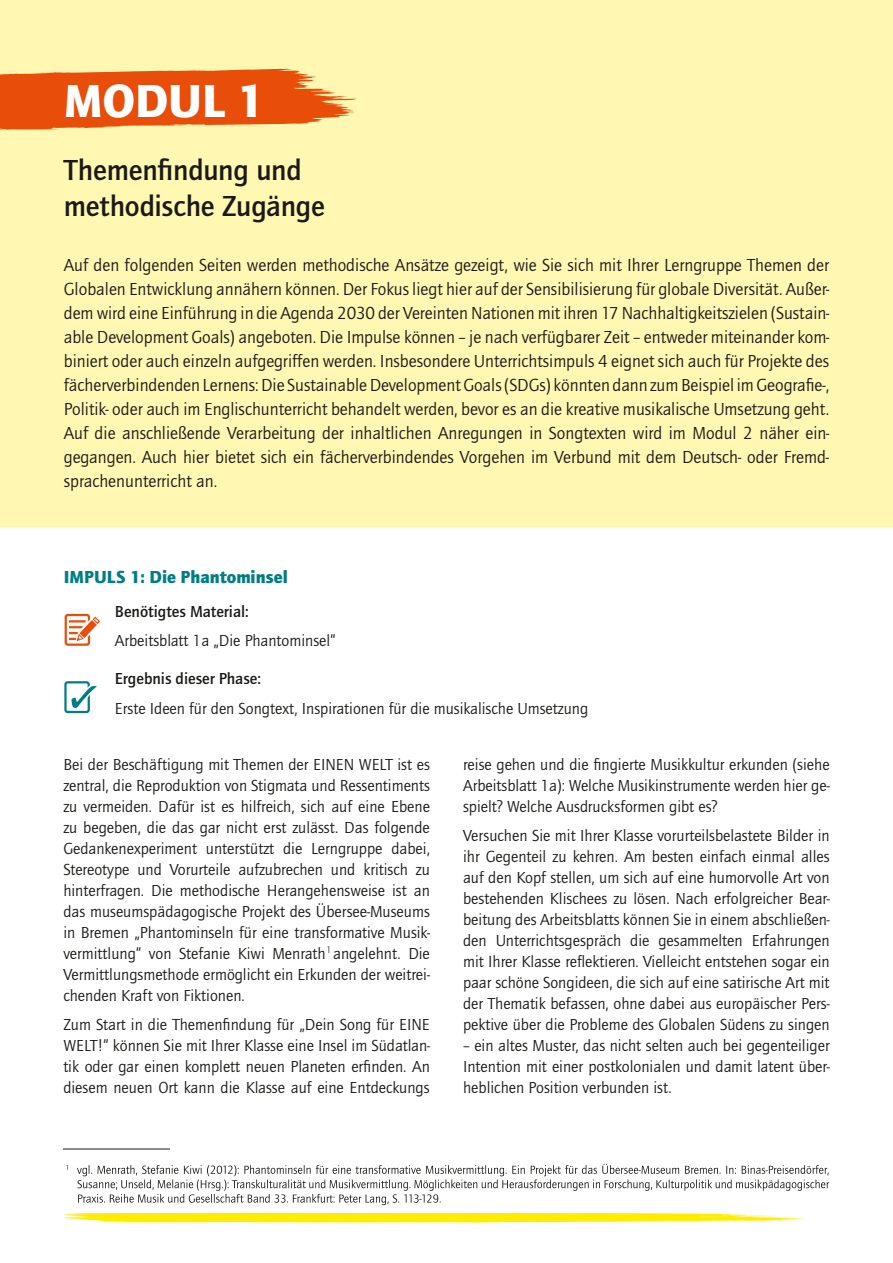
<style>
.page{position:relative;width:893px;height:1263px;background:#fff}
.page>*{position:absolute;margin:0;border:0;box-sizing:border-box;transform-origin:0 0}
.t1{font:900 47.85px "Quay Sans ITC Std";color:#fff}
.H_2{font:500 30px/36px "Quay Sans ITC Std";letter-spacing:-.005em;color:#1a1a18}
.p11{font:18px/24px "Quay Sans ITC Std";color:#1a1a18;text-align:justify}
.p14{font:900 18px "Quay Sans ITC Std";color:#007e85}
.t2{font:16.5px/21px "Quay Sans ITC Std";color:#1a1a18;text-align:justify}
.t3{font:500 16.5px "Quay Sans ITC Std";color:#1a1a18}
</style>
<div class="page">
<svg style="left:62px;top:1213px;width:742px;height:9px"></svg>
<div style="left:0;top:0;width:893px;height:526px;background:#fff7b2"></div>
<hr style="left:63px;top:1149px;width:107px;height:1px;background:#1a1a18">
<svg style="left:66px;top:1164px;width:763px;height:41px"></svg>
<svg style="left:0;top:68px;width:357px;height:62px"></svg>
<svg style="left:64px;top:681px;width:32px;height:33px"></svg>
<svg style="left:64px;top:613px;width:36px;height:33px"></svg>
<h1 class="t1" style="left:64px;top:71px;width:202px">MODUL 1</h1>
<h2 class="H_2" style="left:64px;top:152px;width:263px">Themenfindung und methodische Zugänge</h2>
<p class="p11" style="left:64px;top:253px;width:767px">Auf den folgenden Seiten werden methodische Ansätze gezeigt, wie Sie sich mit Ihrer Lerngruppe Themen der Globalen Entwicklung annähern können. Der Fokus liegt hier auf der Sensibilisierung für globale Diversität. Außer&shy;dem wird eine Einführung in die Agenda 2030 der Vereinten Nationen mit ihren 17 Nachhaltigkeitszielen (Sustain&shy;able Development Goals) angeboten. Die Impulse können – je nach verfügbarer Zeit – entweder miteinander kom&shy;biniert oder auch einzeln aufgegriffen werden. Insbesondere Unterrichtsimpuls 4 eignet sich auch für Projekte des fächerverbindenden Lernens: Die Sustainable Development Goals (SDGs) könnten dann zum Beispiel im Geografie-, Politik- oder auch im Englischunterricht behandelt werden, bevor es an die kreative musikalische Umsetzung geht.<br>Auf die anschließende Verarbeitung der inhaltlichen Anregungen in Songtexten wird im Modul 2 näher ein&shy;gegangen. Auch hier bietet sich ein fächerverbindendes Vorgehen im Verbund mit dem Deutsch- oder Fremd&shy;sprachenunterricht an.</p>
<p class="p14" style="left:64px;top:566px;width:225px">IMPULS 1: Die Phantominsel</p>
<p class="t3" style="left:115px;top:602px;width:135px">Benötigtes Material:</p>
<p class="t2" style="left:115px;top:630px;width:223px">Arbeitsblatt 1a „Die Phantominsel“</p>
<p class="t3" style="left:115px;top:669px;width:148px">Ergebnis dieser Phase:</p>
<p class="t2" style="left:115px;top:698px;width:475px">Erste Ideen für den Songtext, Inspirationen für die musikalische Umsetzung</p>
<p class="t2" style="left:63px;top:754px;width:368px">Bei der Beschäftigung mit Themen der EINEN WELT ist es zentral, die Reproduktion von Stigmata und Ressentiments zu vermeiden. Dafür ist es hilfreich, sich auf eine Ebene zu begeben, die das gar nicht erst zulässt. Das folgende Gedankenexperiment unterstützt die Lerngruppe dabei, Stereotype und Vorurteile aufzubrechen und kritisch zu hinterfragen. Die methodische Herangehensweise ist an das museumspädagogische Projekt des Übersee-Museums in Bremen „Phantominseln für eine transformative Musik&shy;vermittlung“ von Stefanie Kiwi Menrath angelehnt. Die Vermittlungsmethode ermöglicht ein Erkunden der weitrei&shy;chenden Kraft von Fiktionen.</p>
<p class="t2" style="left:63px;top:1014px;width:368px">Zum Start in die Themenfindung für „Dein Song für EINE WELT!“ können Sie mit Ihrer Klasse eine Insel im Südatlan&shy;tik oder gar einen komplett neuen Planeten erfinden. An diesem neuen Ort kann die Klasse auf eine Entdeckungs</p>
<p class="t2" style="left:463px;top:754px;width:368px">reise gehen und die fingierte Musikkultur erkunden (siehe Arbeitsblatt 1a): Welche Musikinstrumente werden hier ge&shy;spielt? Welche Ausdrucksformen gibt es?</p>
<p class="t2" style="left:463px;top:825px;width:368px">Versuchen Sie mit Ihrer Klasse vorurteilsbelastete Bilder in ihr Gegenteil zu kehren. Am besten einfach einmal alles auf den Kopf stellen, um sich auf eine humorvolle Art von bestehenden Klischees zu lösen. Nach erfolgreicher Bear&shy;beitung des Arbeitsblatts können Sie in einem abschließen&shy;den Unterrichtsgespräch die gesammelten Erfahrungen mit Ihrer Klasse reflektieren. Vielleicht entstehen sogar ein paar schöne Songideen, die sich auf eine satirische Art mit der Thematik befassen, ohne dabei aus europäischer Pers&shy;pektive über die Probleme des Globalen Südens zu singen</p>
<p class="t2" style="left:463px;top:1035px;width:368px">– ein altes Muster, das nicht selten auch bei gegenteiliger Intention mit einer postkolonialen und damit latent über&shy;heblichen Position verbunden ist.</p>
</div>
